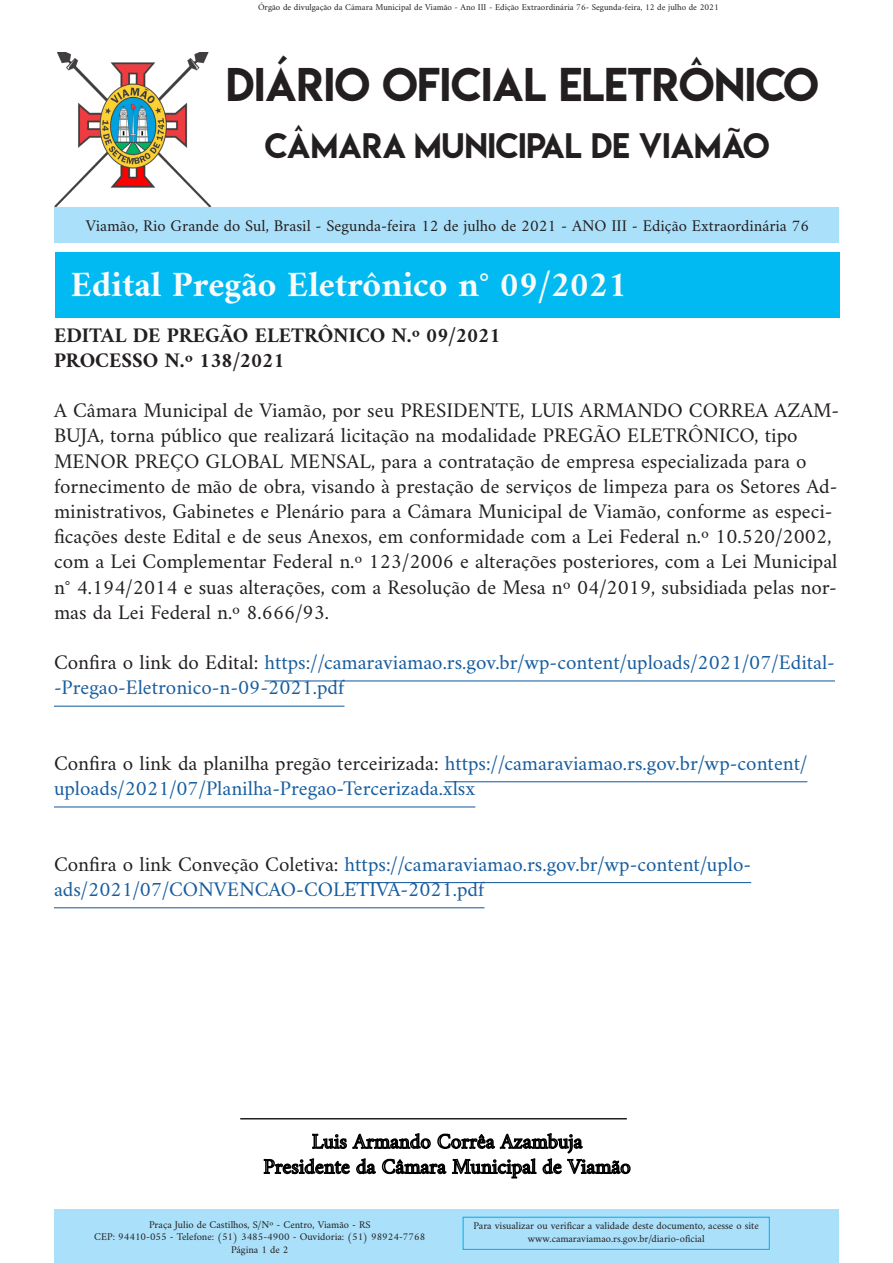
<style>
.page{position:relative;width:893px;height:1263px;background:#fff}
.page>*{position:absolute;margin:0;border:0;box-sizing:border-box;transform-origin:0 0}
.t1{font:42px "Lemon Milk";color:#231f20}
.t2{font:700 36px "Amiri";color:#fafafa}
.t3{font:31.5px "Lemon Milk";color:#231f20}
.t4{font:21px/25.2px "Amiri";color:#231f20}
.t5{font:21px/25.2px "Amiri";color:#175d9e}
.t6{font:700 21px "Amiri";color:#231f20}
.t7{font:16.5px "Amiri";color:#231f20}
.t8{font:10.5px "Amiri";color:#231f20}
.t9{font:9px "Amiri";color:#231f20}
.s1{color:#231f20}
</style>
<div class="page">
<img style="left:54px;top:53px;width:157px;height:153px">
<div style="left:54px;top:207px;width:785px;height:36px;background:#aae0f9"></div>
<div style="left:54px;top:1209px;width:784px;height:53px;background:#aae0f9"></div>
<div style="left:463px;top:1217px;width:307px;height:33px;border:1px solid #00aeef"></div>
<div style="left:55px;top:253px;width:785px;height:65px;background:#00baf1"></div>
<hr style="left:264px;top:680px;width:571px;height:1px;background:#175d9e">
<hr style="left:54px;top:706px;width:290px;height:1px;background:#175d9e">
<hr style="left:445px;top:781px;width:362px;height:1px;background:#175d9e">
<hr style="left:54px;top:806px;width:421px;height:1px;background:#175d9e">
<hr style="left:345px;top:882px;width:406px;height:1px;background:#175d9e">
<hr style="left:54px;top:907px;width:430px;height:1px;background:#175d9e">
<svg style="left:263px;top:1133px;width:369px;height:117px"></svg>
<hr style="left:240px;top:1118px;width:387px;height:1px;background:#231f20">
<p class="t9" style="left:258px;top:2px;width:462px">Órgão de divulgação da Câmara Municipal de Viamão - Ano III - Edição Extraordinária 76- Segunda-feira, 12 de julho de 2021</p>
<p class="t1" style="left:226px;top:55px;width:594px">DIÁRIO OFICIAL ELETRÔNICO</p>
<p class="t3" style="left:265px;top:123px;width:506px">CÂMARA MUNICIPAL DE VIAMÃO</p>
<p class="t7" style="left:86px;top:216px;width:725px">Viamão, Rio Grande do Sul, Brasil - Segunda-feira 12 de julho de 2021 - ANO III - Edição Extraordinária 76</p>
<p class="t2" style="left:71px;top:262px;width:558px">Edital Pregão Eletrônico n° 09/2021</p>
<p class="t6" style="left:54px;top:322px;width:448px">EDITAL DE PREGÃO ELETRÔNICO N.º 09/2021</p>
<p class="t6" style="left:54px;top:347px;width:232px">PROCESSO N.º 138/2021</p>
<p class="t4" style="left:54px;top:397px;width:787px">A Câmara Municipal de Viamão, por seu PRESIDENTE, LUIS ARMANDO CORREA AZAM-BUJA, torna público que realizará licitação na modalidade PREGÃO ELETRÔNICO, tipo MENOR PREÇO GLOBAL MENSAL, para a contratação de empresa especializada para o fornecimento de mão de obra, visando à prestação de serviços de limpeza para os Setores Ad&shy;ministrativos, Gabinetes e Plenário para a Câmara Municipal de Viamão, conforme as especi&shy;ficações deste Edital e de seus Anexos, em conformidade com a Lei Federal n.º 10.520/2002, com a Lei Complementar Federal n.º 123/2006 e alterações posteriores, com a Lei Municipal n° 4.194/2014 e suas alterações, com a Resolução de Mesa nº 04/2019, subsidiada pelas nor&shy;mas da Lei Federal n.º 8.666/93.</p>
<p class="t5" style="left:54px;top:649px;width:782px"><span class="s1">Confira o link do Edital:</span> https://camaraviamao.rs.gov.br/wp-content/uploads/2021/07/Edital--Pregao-Eletronico-n-09-2021.pdf</p>
<p class="t5" style="left:54px;top:750px;width:755px"><span class="s1">Confira o link da planilha pregão terceirizada:</span> https://camaraviamao.rs.gov.br/wp-content/ uploads/2021/07/Planilha-Pregao-Tercerizada.xlsx</p>
<p class="t5" style="left:54px;top:851px;width:699px"><span class="s1">Confira o link Conveção Coletiva:</span> https://camaraviamao.rs.gov.br/wp-content/uplo&shy;ads/2021/07/CONVENCAO-COLETIVA-2021.pdf</p>
<p class="t8" style="left:149px;top:1218px;width:223px">Praça Julio de Castilhos, S/Nº - Centro, Viamão - RS</p>
<p class="t8" style="left:94px;top:1230px;width:332px">CEP: 94410-055 - Telefone: (51) 3485-4900 - Ouvidoria: (51) 98924-7768</p>
<p class="t8" style="left:231px;top:1243px;width:59px">Página 1 de 2</p>
<p class="t8" style="left:473px;top:1219px;width:287px">Para visualizar ou verificar a validade deste documento, acesse o site</p>
<p class="t8" style="left:528px;top:1232px;width:178px">www.camaraviamao.rs.gov.br/diario-oficial</p>
</div>
